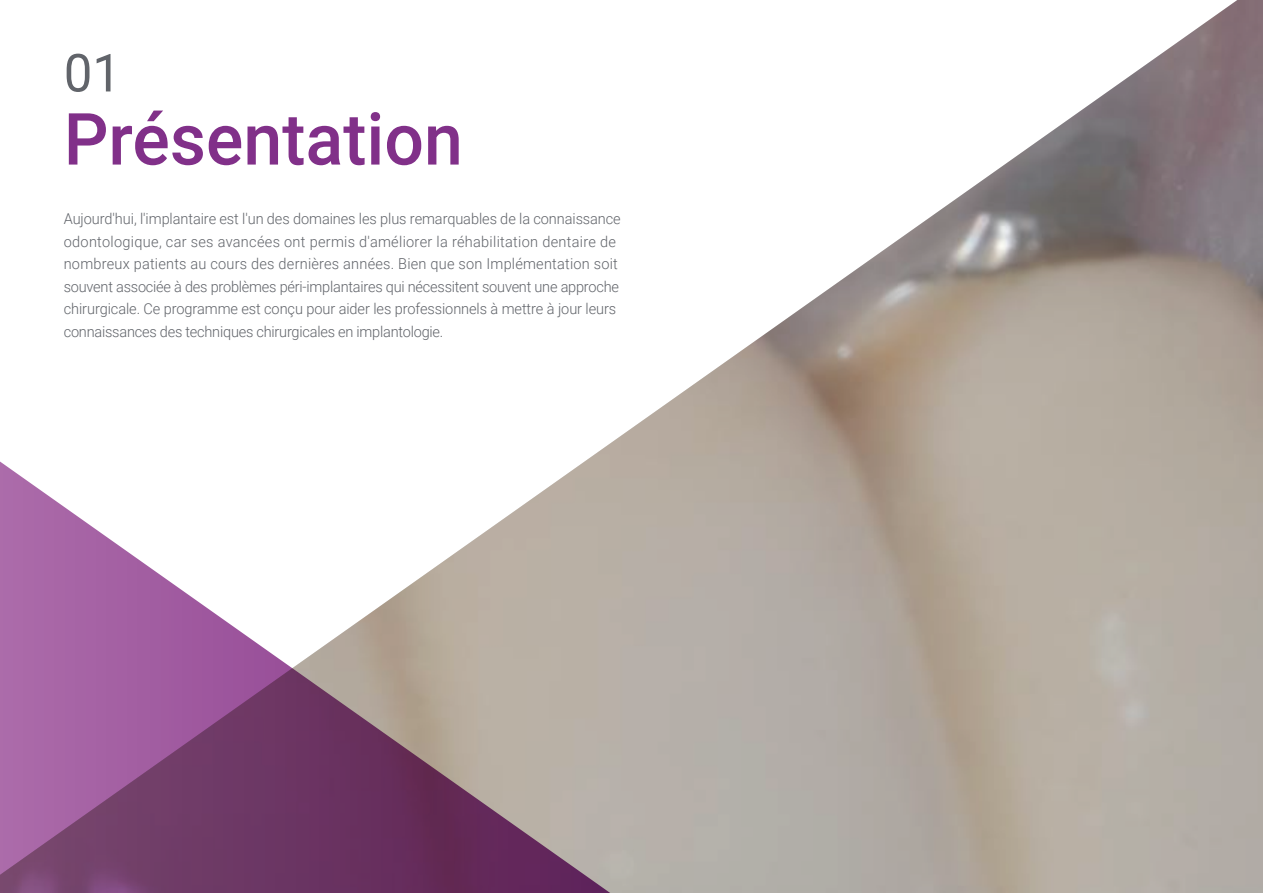
<style>
.page{position:relative;width:1263px;height:893px;background:#fff}
.page>*{position:absolute;margin:0;border:0;box-sizing:border-box;transform-origin:0 0}
.t1{font:500 72px "Roboto";color:#813089}
.t2{font:52.5px "Roboto";color:#61646a}
.t3{font:300 15px/22.5px "Roboto";letter-spacing:-.005em;color:#61646a}
</style>
<div class="page">
<img style="left:607px;top:0;width:656px;height:893px">
<svg style="left:0;top:446px;width:640px;height:447px"></svg>
<h2 class="t2" style="left:64px;top:36px;width:59px">01</h2>
<h1 class="t1" style="left:64px;top:89px;width:401px">Présentation</h1>
<p class="t3" style="left:64px;top:207px;width:558px">Aujourd'hui, l'implantaire est l'un des domaines les plus remarquables de la connaissance odontologique, car ses avancées ont permis d'améliorer la réhabilitation dentaire de nombreux patients au cours des dernières années. Bien que son Implémentation soit souvent associée à des problèmes péri-implantaires qui nécessitent souvent une approche chirurgicale. Ce programme est conçu pour aider les professionnels à mettre à jour leurs connaissances des techniques chirurgicales en implantologie.</p>
</div>
